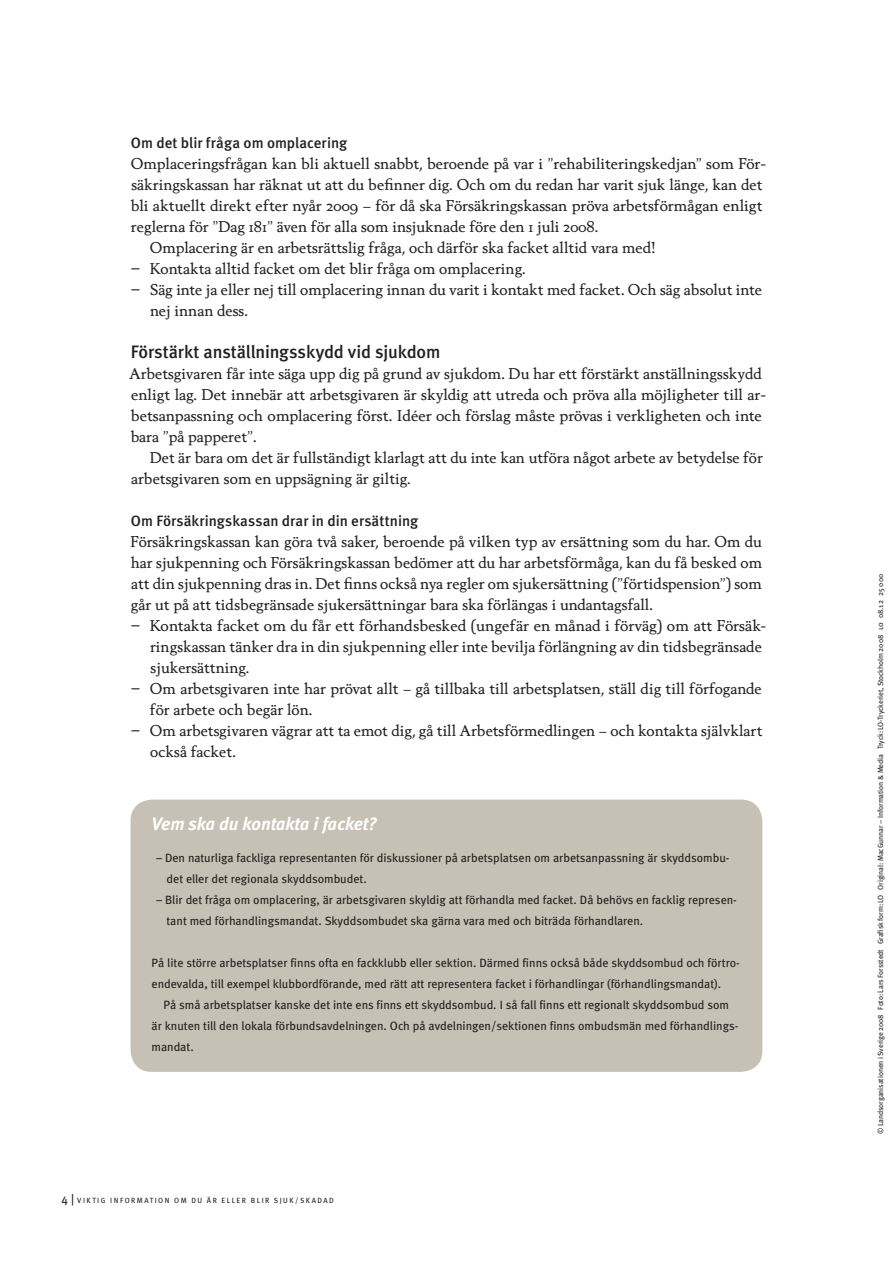
<style>
.page{position:relative;width:893px;height:1263px;background:#fff}
.page>*{position:absolute;margin:0;border:0;box-sizing:border-box;transform-origin:0 0}
.t1{font:500 18px "Meta";letter-spacing:-.01em;color:#231f20}
.t2{font:italic 700 18px "Meta";color:#fff}
.t3{font:15px/21px "Berling Nova Text Pro";color:#231f20}
.t4{font:500 15px "Meta";color:#231f20}
.t5{font:12px/21px "Meta";color:#231f20}
.t6{font:7.5px "Meta";letter-spacing:-.01em;color:#231f20}
.t7{font:7.5px "Meta";letter-spacing:.2em;color:#231f20}
.s1{font-family:"Meta Book Caps";font-size:12px}
.s2{font-family:"Meta Book Caps"}
</style>
<div class="page">
<div style="left:131px;top:800px;width:631px;height:272px;background:#c7c0b5;border-radius:21px"></div>
<p class="t4" style="left:131px;top:134px;width:218px">Om det blir fråga om omplacering</p>
<p class="t3" style="left:131px;top:152px;width:637px">Omplaceringsfrågan kan bli aktuell snabbt, beroende på var i ”rehabiliteringskedjan” som För-</p>
<p class="t3" style="left:131px;top:173px;width:632px">säkringskassan har räknat ut att du befinner dig. Och om du redan har varit sjuk länge, kan det</p>
<p class="t3" style="left:131px;top:194px;width:633px">bli aktuellt direkt efter nyår 2009 – för då ska Försäkringskassan pröva arbetsförmågan enligt</p>
<p class="t3" style="left:131px;top:215px;width:469px">reglerna för ”Dag 181” även för alla som insjuknade före den 1 juli 2008.</p>
<p class="t3" style="left:150px;top:236px;width:507px">Omplacering är en arbetsrättslig fråga, och därför ska facket alltid vara med!</p>
<p class="t3" style="left:131px;top:257px;width:396px">− Kontakta alltid facket om det blir fråga om omplacering.</p>
<p class="t3" style="left:131px;top:278px;width:633px">− Säg inte ja eller nej till omplacering innan du varit i kontakt med facket. Och säg absolut inte</p>
<p class="t3" style="left:150px;top:299px;width:99px">nej innan dess.</p>
<p class="t1" style="left:131px;top:341px;width:311px">Förstärkt anställningsskydd vid sjukdom</p>
<p class="t3" style="left:129px;top:362px;width:638px">Arbetsgivaren får inte säga upp dig på grund av sjukdom. Du har ett förstärkt anställningsskydd enligt lag. Det innebär att arbetsgivaren är skyldig att utreda och pröva alla möjligheter till ar&shy;betsanpassning och omplacering först. Idéer och förslag måste prövas i verkligheten och inte bara ”på papperet”.</p>
<p class="t3" style="left:131px;top:446px;width:633px;text-indent:18px">Det är bara om det är fullständigt klarlagt att du inte kan utföra något arbete av betydelse för arbetsgivaren som en uppsägning är giltig.</p>
<p class="t4" style="left:131px;top:512px;width:289px">Om Försäkringskassan drar in din ersättning</p>
<p class="t3" style="left:131px;top:530px;width:633px">Försäkringskassan kan göra två saker, beroende på vilken typ av ersättning som du har. Om du</p>
<p class="t3" style="left:131px;top:551px;width:633px">har sjukpenning och Försäkringskassan bedömer att du har arbetsförmåga, kan du få besked om</p>
<p class="t3" style="left:131px;top:572px;width:632px">att din sjukpenning dras in. Det finns också nya regler om sjukersättning (”förtidspension”) som</p>
<p class="t3" style="left:131px;top:593px;width:523px">går ut på att tidsbegränsade sjukersättningar bara ska förlängas i undantagsfall.</p>
<p class="t3" style="left:131px;top:614px;width:637px">− Kontakta facket om du får ett förhandsbesked (ungefär en månad i förväg) om att Försäk-</p>
<p class="t3" style="left:150px;top:635px;width:613px">ringskassan tänker dra in din sjukpenning eller inte bevilja förlängning av din tidsbegränsade</p>
<p class="t3" style="left:151px;top:656px;width:100px">sjukersättning.</p>
<p class="t3" style="left:131px;top:677px;width:632px">− Om arbetsgivaren inte har prövat allt – gå tillbaka till arbetsplatsen, ställ dig till förfogande</p>
<p class="t3" style="left:150px;top:698px;width:164px">för arbete och begär lön.</p>
<p class="t3" style="left:131px;top:719px;width:633px">− Om arbetsgivaren vägrar att ta emot dig, gå till Arbetsförmedlingen – och kontakta självklart</p>
<p class="t3" style="left:150px;top:740px;width:87px">också facket.</p>
<p class="t2" style="left:152px;top:813px;width:226px">Vem ska du kontakta i facket?</p>
<p class="t5" style="left:167px;top:847px;width:564px;text-indent:-11px">– Den naturliga fackliga representanten för diskussioner på arbetsplatsen om arbetsanpassning är skyddsombu&shy;det eller det regionala skyddsombudet.</p>
<p class="t5" style="left:167px;top:889px;width:572px;text-indent:-11px">– B lir det fråga om omplacering, är arbetsgivaren skyldig att förhandla med facket. Då behövs en facklig represen&shy;tant med förhandlingsmandat. Skyddsombudet ska gärna vara med och biträda förhandlaren.</p>
<p class="t5" style="left:152px;top:952px;width:590px">På lite större arbetsplatser finns ofta en fackklubb eller sektion. Därmed finns också både skyddsombud och förtro&shy;endevalda, till exempel klubbordförande, med rätt att representera facket i förhandlingar (förhandlingsmandat).</p>
<p class="t5" style="left:152px;top:994px;width:588px;text-indent:12px">På små arbetsplatser kanske det inte ens finns ett skyddsombud. I så fall finns ett regionalt skyddsombud som är knuten till den lokala förbundsavdelningen. Och på avdelningen/sektionen finns ombudsmän med förhandlings&shy;mandat.</p>
<p class="t7" style="left:62px;top:1196px;width:274px"><span class="s1">4 |</span> Viktig information om du är eller blir sjuk/skadad</p>
<p class="t6" style="left:876px;top:1134px;width:562px;rotate:-90deg">© Landsorganisationen i Sverige 2008 Foto: Lars Forsstedt Grafisk form: LO Original: MacGunnar – I nformation &amp; Media Tryck: LO-Tryckeriet, Stockholm 2008 <span class="s2">lo</span> 08.12 25 000</p>
</div>
